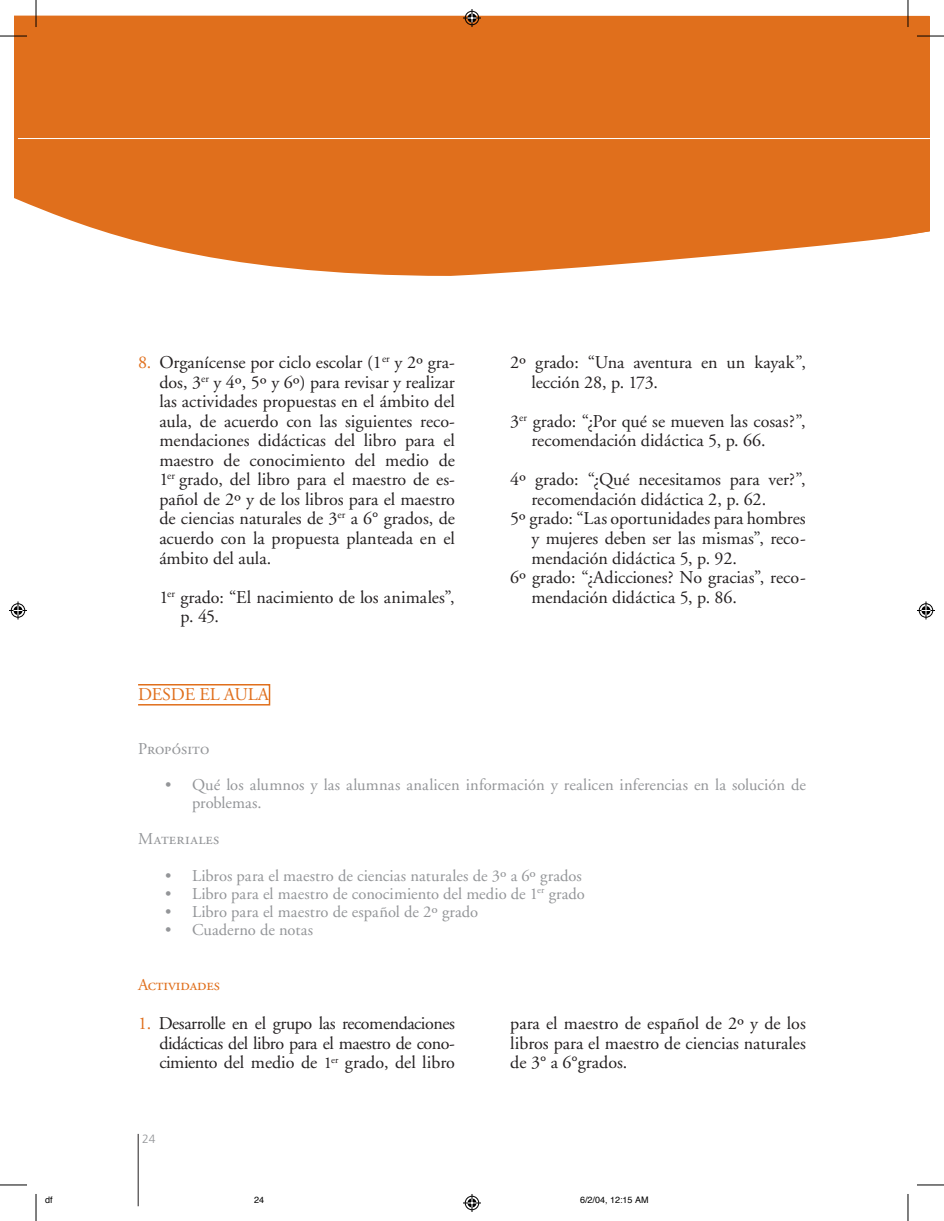
<style>
.page{position:relative;width:944px;height:1221px;background:#fff}
.page>*{position:absolute;margin:0;border:0;box-sizing:border-box;transform-origin:0 0}
.puntos_2col{font:18px/19.5px "Adobe Garamond";color:#231f20;text-align:justify}
.balazo_2_col{font:18px/19.5px "Adobe Garamond";color:#231f20}
.sucabeza1{font:18px "Adobe Garamond";letter-spacing:-.01em;color:#e06f1c}
.puntos_2col-2{font:16.5px/18px "Adobe Garamond";letter-spacing:.005em;color:#939598}
.t1{font:16.5px "Adobe Garamond Regular SC";letter-spacing:.01em;color:#939598}
.puntos_2col-3{font:16.5px "Adobe Garamond Regular SC";letter-spacing:-.01em;color:#e06f1c}
.t2{font:300 12px "Frutiger";color:#939598}
.t3{font:9px "Helvetica";color:#000}
.s1{color:#e06f1c}
.s2{font-size:16.5px}
</style>
<div class="page">
<svg style="left:15px;top:16px;width:871px;height:260px;background:#e27a2d"></svg>
<hr style="left:138px;top:1133px;width:1px;height:72px;background:#231f20">
<hr style="left:18px;top:138px;width:890px;height:1px;background:#fff">
<div style="left:137px;top:683px;width:133px;height:22px;border:2px solid #e06f1c"></div>
<svg style="left:36px;top:0;width:1px;height:27px"></svg>
<svg style="left:0;top:36px;width:27px;height:1px"></svg>
<svg style="left:886px;top:0;width:58px;height:239px"></svg>
<svg style="left:36px;top:1194px;width:1px;height:26px"></svg>
<svg style="left:0;top:1184px;width:27px;height:1px"></svg>
<svg style="left:907px;top:1194px;width:1px;height:26px"></svg>
<svg style="left:917px;top:1184px;width:27px;height:1px"></svg>
<svg style="left:463px;top:9px;width:18px;height:18px"></svg>
<svg style="left:463px;top:1194px;width:18px;height:17px"></svg>
<svg style="left:9px;top:601px;width:18px;height:18px"></svg>
<svg style="left:917px;top:601px;width:18px;height:18px"></svg>
<p class="puntos_2col" style="left:159px;top:353px;width:297px;text-indent:-21px"><span class="s1">8.</span> Organícense por ciclo escolar (1<sup>er</sup> y 2º gra&shy;dos, 3<sup>er</sup> y 4º, 5º y 6º) para revisar y realizar las actividades propuestas en el ámbito del aula, de acuerdo con las siguientes reco&shy;mendaciones didácticas del libro para el maestro de conocimiento del medio de 1<sup>er</sup> grado, del libro para el maestro de es&shy;pañol de 2º y de los libros para el maestro de ciencias naturales de 3<sup>er</sup> a 6° grados, de acuerdo con la propuesta planteada en el ámbito del aula.</p>
<p class="balazo_2_col" style="left:181px;top:587px;width:276px;text-indent:-21px">1<sup>er</sup> grado: “El nacimiento de los animales”, p. 45.</p>
<p class="sucabeza1" style="left:138px;top:684px;width:132px">DESDE EL AULA</p>
<p class="balazo_2_col" style="left:531px;top:353px;width:276px;text-indent:-21px">2º grado: “Una aventura en un kayak”, lección 28, p. 173.</p>
<p class="balazo_2_col" style="left:531px;top:412px;width:276px;text-indent:-21px">3<sup>er</sup> grado: “¿Por qué se mueven las cosas?”, recomendación didáctica 5, p. 66.</p>
<p class="balazo_2_col" style="left:531px;top:470px;width:276px;text-indent:-21px">4º grado: “¿Qué necesitamos para ver?”, recomendación didáctica 2, p. 62.</p>
<p class="balazo_2_col" style="left:531px;top:509px;width:276px;text-align:justify;text-indent:-21px">5º grado: “Las oportunidades para hombres y mujeres deben ser las mismas”, reco&shy;mendación didáctica 5, p. 92.</p>
<p class="balazo_2_col" style="left:531px;top:568px;width:276px;text-indent:-21px">6º grado: “¿Adicciones? No gracias”, reco&shy;mendación didáctica 5, p. 86.</p>
<p class="t1" style="left:138px;top:740px;width:73px">Propósito</p>
<p class="puntos_2col-2" style="left:192px;top:776px;width:615px;text-indent:-27px">• Qué los alumnos y las alumnas analicen información y realicen inferencias en la solución de problemas.</p>
<p class="t1" style="left:138px;top:830px;width:83px">Materiales</p>
<p class="puntos_2col-2" style="left:165px;top:866px;width:418px">• Libros para el maestro de ciencias naturales de 3º a 6º grados</p>
<p class="puntos_2col-2" style="left:165px;top:884px;width:421px">• Libro para el maestro de conocimiento del medio de 1<sup>er</sup> grado</p>
<p class="puntos_2col-2" style="left:165px;top:902px;width:315px">• Libro para el maestro de español de 2º grado</p>
<p class="puntos_2col-2" style="left:165px;top:920px;width:149px">• Cuaderno de notas</p>
<p class="puntos_2col-3" style="left:138px;top:975px;width:83px">Actividades</p>
<p class="puntos_2col" style="left:159px;top:1013px;width:297px;text-indent:-21px"><span class="s1">1.</span> Desarrolle en el grupo las recomendaciones didácticas del libro para el maestro de cono&shy;cimiento del medio de <span class="s2">1</span><sup>er</sup> grado, del libro</p>
<p class="puntos_2col" style="left:510px;top:1013px;width:297px">para el maestro de español de 2º y de los libros para el maestro de ciencias naturales de 3° a 6°grados.</p>
<p class="t2" style="left:142px;top:1131px;width:15px">24</p>
<p class="t3" style="left:45px;top:1193px;width:9px">df</p>
<p class="t3" style="left:254px;top:1193px;width:12px">24</p>
<p class="t3" style="left:580px;top:1193px;width:70px">6/2/04, 12:15 AM</p>
</div>
